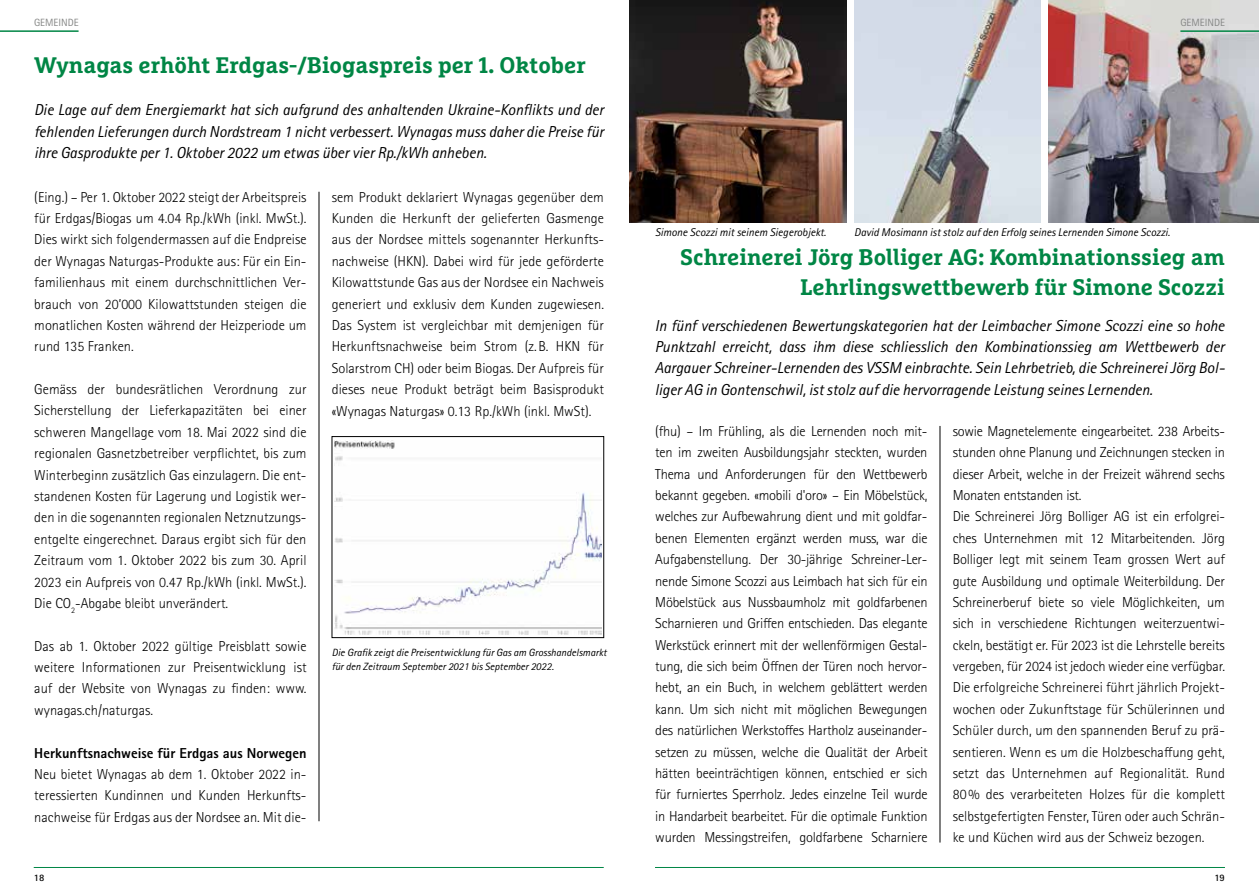
<style>
.page{position:relative;width:1259px;height:893px;background:#fff}
.page>*{position:absolute;margin:0;border:0;box-sizing:border-box;transform-origin:0 0}
.t1{font:700 22.5px/30px "Marselis Slab Pro";color:#008645;text-align:right}
.t2{font:italic 15.9px/21.3px "Rotis Sans Serif Std";color:#000;text-align:justify}
.t3{font:300 14.4px/21.3px "Rotis Sans Serif Std";color:#000;text-align:justify}
.t4{font:800 14.4px "Rotis Sans Serif Std";color:#000}
.t5{font:italic 11.25px "Rotis Sans Serif Std";color:#000}
.t6{font:italic 10.5px/13.5px "Rotis Sans Serif";color:#000}
.t7{font:10.5px "Rotis Sans Serif Std";color:#868786}
.t8{font:700 9.9px "Rotis Sans Serif Std";color:#000}
</style>
<div class="page">
<hr style="left:0;top:30px;width:79px;height:2px;background:#008645">
<hr style="left:34px;top:867px;width:570px;height:1px;background:#008645">
<hr style="left:939px;top:426px;width:1px;height:416px;background:#000">
<img style="left:629px;top:0;width:217px;height:223px">
<img style="left:1048px;top:0;width:211px;height:223px">
<img style="left:854px;top:0;width:186px;height:223px">
<hr style="left:1180px;top:30px;width:79px;height:2px;background:#008645">
<hr style="left:655px;top:867px;width:570px;height:1px;background:#008645">
<hr style="left:319px;top:192px;width:1px;height:629px;background:#000">
<img style="left:334px;top:441px;width:267px;height:194px">
<div style="left:332px;top:436px;width:272px;height:202px;border:1px solid #000"></div>
<p class="t7" style="left:34px;top:16px;width:46px">GEMEINDE</p>
<h1 class="t1" style="left:34px;top:50px;width:553px">Wynagas erhöht Erdgas-/Biogaspreis per 1. Oktober</h1>
<p class="t2" style="left:34px;top:99px;width:571px">Die Lage auf dem Energiemarkt hat sich aufgrund des anhaltenden Ukraine-Konflikts und der fehlenden Lieferungen durch Nordstream 1 nicht verbessert. Wynagas muss daher die Preise für ihre Gasprodukte per 1. Oktober 2022 um etwas über vier Rp./kWh anheben.</p>
<p class="t3" style="left:34px;top:186px;width:274px">(Eing.) – Per 1. Oktober 2022 steigt der Arbeitspreis für Erdgas/Biogas um 4.04 Rp./kWh (inkl. MwSt.).<br>Dies wirkt sich folgendermassen auf die Endpreise der Wynagas Naturgas-Produkte aus: Für ein Ein&shy;familienhaus mit einem durchschnittlichen Ver&shy;brauch von 20’000 Kilowattstunden steigen die monatlichen Kosten während der Heizperiode um rund 135 Franken.</p>
<p class="t3" style="left:34px;top:379px;width:274px">Gemäss der bundesrätlichen Verordnung zur Sicherstellung der Lieferkapazitäten bei einer schweren Mangellage vom 18. Mai 2022 sind die regionalen Gasnetzbetreiber verpflichtet, bis zum Winterbeginn zusätzlich Gas einzulagern. Die ent&shy;standenen Kosten für Lagerung und Logistik wer&shy;den in die sogenannten regionalen Netznutzungs&shy;entgelte eingerechnet. Daraus ergibt sich für den Zeitraum vom 1. Oktober 2022 bis zum 30. April 2023 ein Aufpreis von 0.47 Rp./kWh (inkl. MwSt.).<br>Die CO<sub>2</sub>-Abgabe bleibt unverändert.</p>
<p class="t3" style="left:34px;top:635px;width:274px">Das ab 1. Oktober 2022 gültige Preisblatt sowie weitere Informationen zur Preisentwicklung ist auf der Website von Wynagas zu finden: www. wynagas.ch/naturgas.</p>
<p class="t4" style="left:34px;top:743px;width:274px">Herkunftsnachweise für Erdgas aus Norwegen</p>
<p class="t3" style="left:34px;top:764px;width:274px">Neu bietet Wynagas ab dem 1. Oktober 2022 in&shy;teressierten Kundinnen und Kunden Herkunfts&shy;nachweise für Erdgas aus der Nordsee an. Mit die-</p>
<p class="t3" style="left:332px;top:186px;width:274px">sem Produkt deklariert Wynagas gegenüber dem Kunden die Herkunft der gelieferten Gasmenge aus der Nordsee mittels sogenannter Herkunfts&shy;nachweise (HKN). Dabei wird für jede geförderte Kilowattstunde Gas aus der Nordsee ein Nachweis generiert und exklusiv dem Kunden zugewiesen.<br>Das System ist vergleichbar mit demjenigen für Herkunftsnachweise beim Strom (z.B. HKN für Solarstrom CH) oder beim Biogas. Der Aufpreis für dieses neue Produkt beträgt beim Basisprodukt «Wynagas Naturgas» 0.13 Rp./kWh (inkl. MwSt).</p>
<p class="t6" style="left:332px;top:646px;width:276px">Die Grafik zeigt die Preisentwicklung für Gas am Grosshandelsmarkt für den Zeitraum September 2021 bis September 2022.</p>
<p class="t8" style="left:34px;top:871px;width:12px">18</p>
<p class="t7" style="left:1180px;top:16px;width:46px">GEMEINDE</p>
<p class="t5" style="left:655px;top:226px;width:173px">Simone Scozzi mit seinem Siegerobjekt.</p>
<p class="t5" style="left:854px;top:226px;width:317px">David Mosimann ist stolz auf den Erfolg seines Lernenden Simone Scozzi.</p>
<h1 class="t1" style="left:680px;top:242px;width:546px">Schreinerei Jörg Bolliger AG: Kombinationssieg am<br>Lehrlingswettbewerb für Simone Scozzi</h1>
<p class="t2" style="left:655px;top:315px;width:571px">In fünf verschiedenen Bewertungskategorien hat der Leimbacher Simone Scozzi eine so hohe Punktzahl erreicht, dass ihm diese schliesslich den Kombinationssieg am Wettbewerb der Aargauer Schreiner-Lernenden des VSSM einbrachte. Sein Lehrbetrieb, die Schreinerei Jörg Bol&shy;liger AG in Gontenschwil, ist stolz auf die hervorragende Leistung seines Lernenden.</p>
<p class="t3" style="left:655px;top:421px;width:274px">(fhu) – Im Frühling, als die Lernenden noch mit&shy;ten im zweiten Ausbildungsjahr steckten, wurden Thema und Anforderungen für den Wettbewerb bekannt gegeben. «mobili d'oro» – Ein Möbelstück, welches zur Aufbewahrung dient und mit goldfar&shy;benen Elementen ergänzt werden muss, war die Aufgabenstellung. Der 30-jährige Schreiner-Ler&shy;nende Simone Scozzi aus Leimbach hat sich für ein Möbelstück aus Nussbaumholz mit goldfarbenen Scharnieren und Griffen entschieden. Das elegante Werkstück erinnert mit der wellenförmigen Gestal&shy;tung, die sich beim Öffnen der Türen noch hervor&shy;hebt, an ein Buch, in welchem geblättert werden kann. Um sich nicht mit möglichen Bewegungen des natürlichen Werkstoffes Hartholz auseinander&shy;setzen zu müssen, welche die Qualität der Arbeit hätten beeinträchtigen können, entschied er sich für furniertes Sperrholz. Jedes einzelne Teil wurde in Handarbeit bearbeitet. Für die optimale Funktion wurden Messingstreifen, goldfarbene Scharniere</p>
<p class="t3" style="left:952px;top:421px;width:274px;text-align:left">sowie Magnetelemente eingearbeitet. 238 Arbeits&shy;stunden ohne Planung und Zeichnungen stecken in dieser Arbeit, welche in der Freizeit während sechs Monaten entstanden ist.<br>Die Schreinerei Jörg Bolliger AG ist ein erfolgrei&shy;ches Unternehmen mit 12 Mitarbeitenden. Jörg Bolliger legt mit seinem Team grossen Wert auf gute Ausbildung und optimale Weiterbildung. Der Schreinerberuf biete so viele Möglichkeiten, um sich in verschiedene Richtungen weiterzuentwi&shy;ckeln, bestätigt er. Für 2023 ist die Lehrstelle bereits vergeben, für 2024 ist jedoch wieder eine verfügbar.<br>Die erfolgreiche Schreinerei führt jährlich Projekt&shy;wochen oder Zukunftstage für Schülerinnen und Schüler durch, um den spannenden Beruf zu prä&shy;sentieren. Wenn es um die Holzbeschaffung geht, setzt das Unternehmen auf Regionalität. Rund 80% des verarbeiteten Holzes für die komplett selbstgefertigten Fenster, Türen oder auch Schrän&shy;ke und Küchen wird aus der Schweiz bezogen.</p>
<p class="t8" style="left:1214px;top:871px;width:12px">19</p>
</div>
